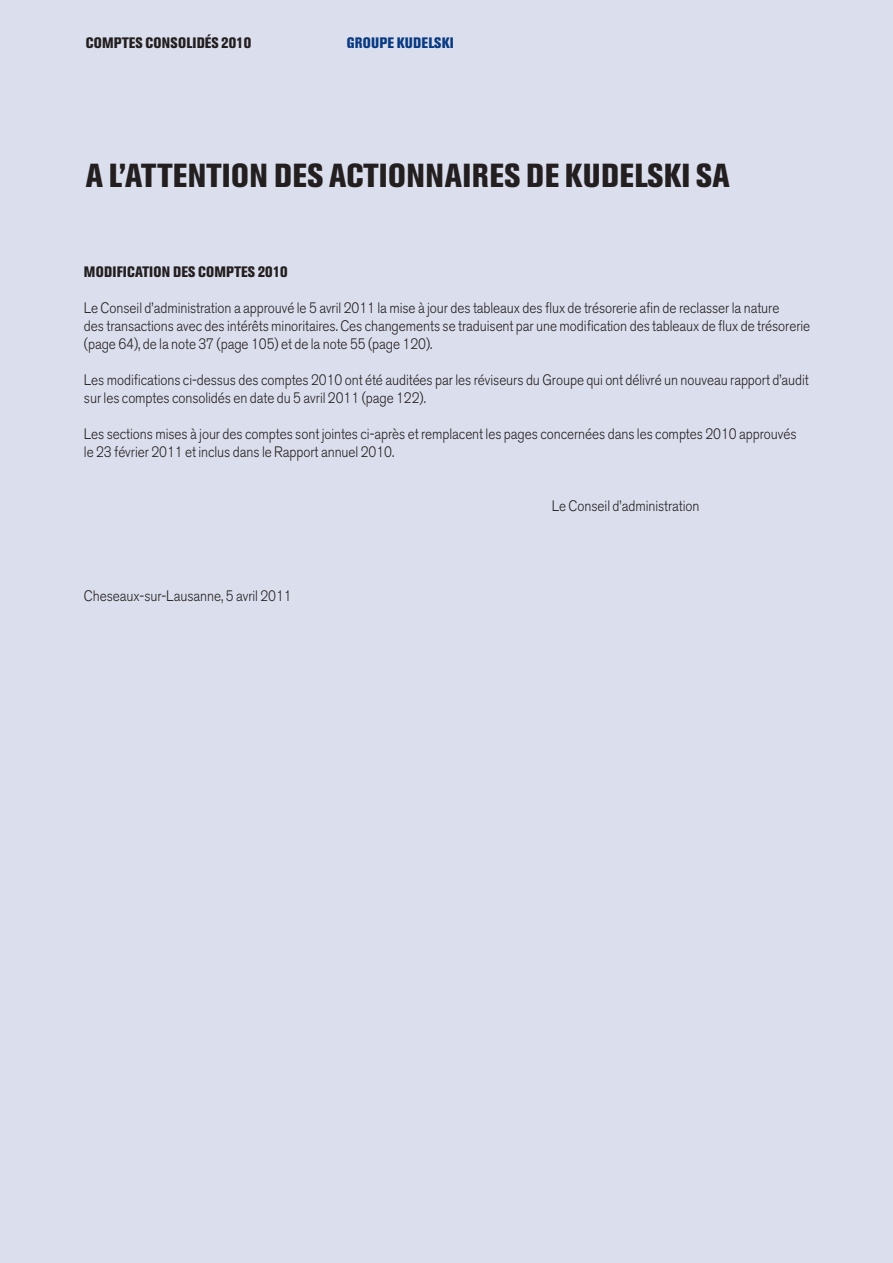
<style>
.page{position:relative;width:893px;height:1263px;background:#fff}
.page>*{position:absolute;margin:0;border:0;box-sizing:border-box;transform-origin:0 0}
.t1{font:800 condensed 33px "Akzidenz Grotesk BE";letter-spacing:.015em;color:#231f20}
.t2{font:300 15px/18px "Akzidenz Grotesk BE";letter-spacing:-.005em;color:#231f20;scale:.9 1}
.t3{font:800 condensed 15px "Akzidenz Grotesk BE";color:#231f20}
.t4{font:800 condensed 15px "Akzidenz Grotesk BE";color:#083981}
</style>
<div class="page">
<div style="left:0;top:0;width:892px;height:1263px;background:#dbdeec"></div>
<p class="t3" style="left:86px;top:34px;width:10px">COMPTES</p>
<p class="t3" style="left:145px;top:34px;width:17px">CONSOLID</p>
<p class="t3" style="left:205px;top:34px;width:48px">ÉS 2010</p>
<p class="t4" style="left:346px;top:34px;width:17px">GROUPE</p>
<p class="t4" style="left:397px;top:34px;width:16px">KUDELSKI</p>
<h1 class="t1" style="left:86px;top:157px;width:57px">A L’ATTENTION</h1>
<h1 class="t1" style="left:274px;top:157px;width:106px">DES ACTIONNAIRES</h1>
<h1 class="t1" style="left:526px;top:157px;width:73px">DE KUDELSKI</h1>
<h1 class="t1" style="left:696px;top:157px;width:35px">SA</h1>
<p class="t3" style="left:84px;top:263px;width:59px">MODIFICATION</p>
<p class="t3" style="left:173px;top:263px;width:43px">DES COMPTES</p>
<p class="t3" style="left:258px;top:263px;width:31px">2010</p>
<p class="t2" style="left:84px;top:299px;width:808px">Le Conseil d’administration a approuvé le 5 avril 2011 la mise à jour des tableaux des flux de trésorerie afin de reclasser la nature<br>des transactions avec des intérêts minoritaires. Ces changements se traduisent par une modification des tableaux de flux de trésorerie (page 64), de la note 37 (page 105) et de la note 55 (page 120).</p>
<p class="t2" style="left:84px;top:371px;width:807px">Les modifications ci-dessus des comptes 2010 ont été auditées par les réviseurs du Groupe qui ont délivré un nouveau rapport d’audit sur les comptes consolidés en date du 5 avril 2011 (page 122).</p>
<p class="t2" style="left:84px;top:425px;width:793px">Les sections mises à jour des comptes sont jointes ci-après et remplacent les pages concernées dans les comptes 2010 approuvés le 23 février 2011 et inclus dans le Rapport annuel 2010.</p>
<p class="t2" style="left:552px;top:497px;width:165px">Le Conseil d’administration</p>
<p class="t2" style="left:84px;top:587px;width:232px">Cheseaux-sur-Lausanne, 5 avril 2011</p>
</div>
